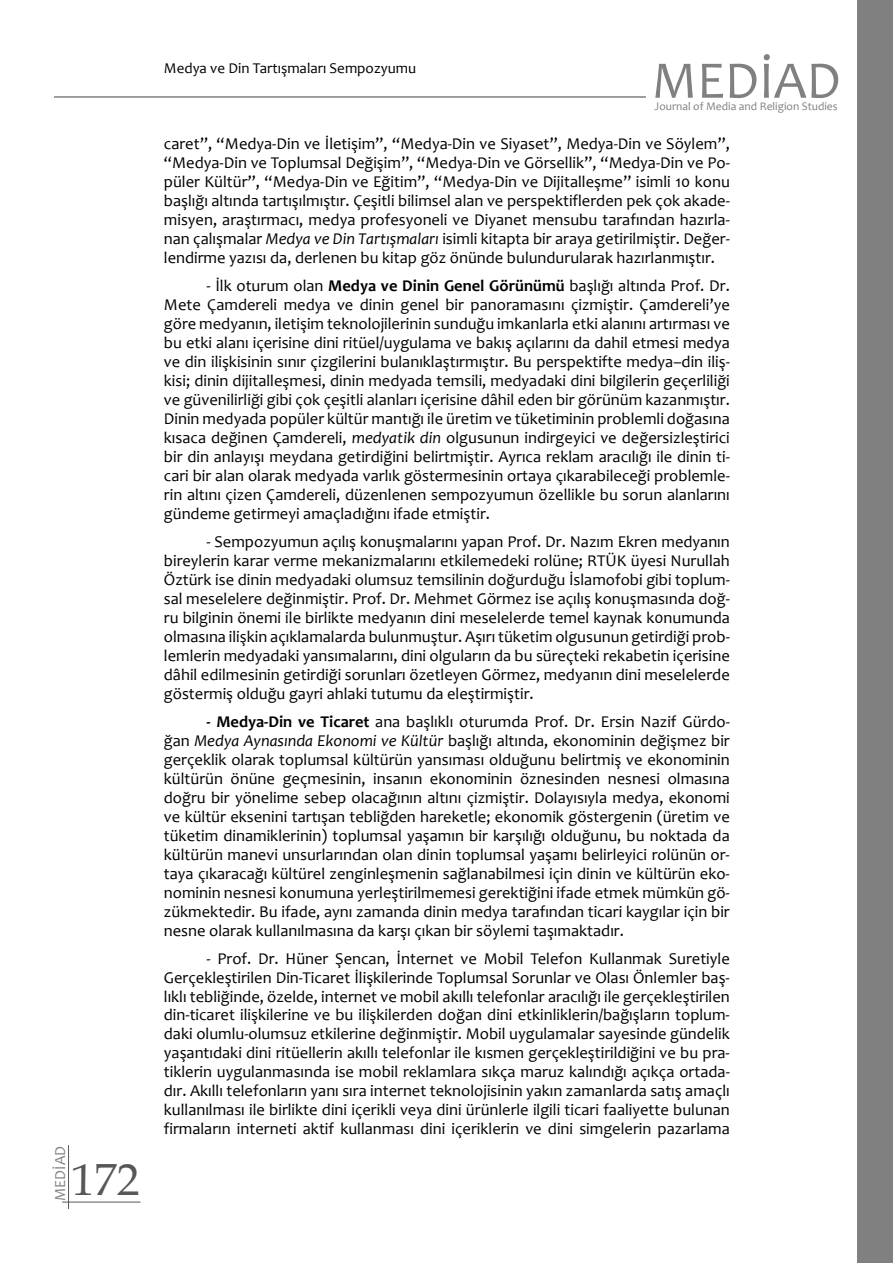
<style>
.page{position:relative;width:893px;height:1263px;background:#fff}
.page>*{position:absolute;margin:0;border:0;box-sizing:border-box;transform-origin:0 0}
.t1{font:53.25px "Candara";color:#818080}
.t2{font:45px "Book Antiqua";color:#575756}
.t3{font:16.5px/19px "Candara";color:#000;text-align:justify}
.t4{font:15.45px "Candara";color:#818080}
.t5{font:15px "Candara";color:#000}
.t6{font:11.55px "Candara";color:#818080}
.s1{font-style:italic}
.s2{font-weight:700}
.s3{font-weight:700;font-style:italic}
</style>
<div class="page">
<hr style="left:68px;top:1145px;width:1px;height:64px;background:#575756">
<hr style="left:62px;top:1202px;width:78px;height:1px;background:#575756">
<hr style="left:54px;top:96px;width:592px;height:2px;background:#818080">
<div style="left:858px;top:0;width:35px;height:1263px;background:#818080"></div>
<p class="t4" style="left:50px;top:1201px;width:56px;rotate:-90deg">MEDİAD</p>
<h2 class="t2" style="left:72px;top:1148px;width:69px">172</h2>
<p class="t5" style="left:164px;top:58px;width:254px">Medya ve Din Tartışmaları Sempozyumu</p>
<h1 class="t1" style="left:652px;top:47px;width:191px">MEDİAD</h1>
<p class="t6" style="left:655px;top:99px;width:185px">Journal of Media and Religion Studies</p>
<p class="t3" style="left:164px;top:134px;width:567px">caret”, “Medya-Din ve İletişim”, “Medya-Din ve Siyaset”, Medya-Din ve Söylem”, “Medya-Din ve Toplumsal Değişim”, “Medya-Din ve Görsellik”, “Medya-Din ve Po&shy;püler Kültür”, “Medya-Din ve Eğitim”, “Medya-Din ve Dijitalleşme” isimli 10 konu başlığı altında tartışılmıştır. Çeşitli bilimsel alan ve perspektiflerden pek çok akade&shy;misyen, araştırmacı, medya profesyoneli ve Diyanet mensubu tarafından hazırla&shy;nan çalışmalar <span class="s1">Medya ve Din Tartışmaları</span> isimli kitapta bir araya getirilmiştir. Değer&shy;lendirme yazısı da, derlenen bu kitap göz önünde bulundurularak hazırlanmıştır.</p>
<p class="t3" style="left:164px;top:276px;width:567px;text-indent:43px">- İlk oturum olan <span class="s2">Medya ve Dinin Genel Görünümü</span> başlığı altında Prof. Dr.<br>Mete Çamdereli medya ve dinin genel bir panoramasını çizmiştir. Çamdereli’ye göre medyanın, iletişim teknolojilerinin sunduğu imkanlarla etki alanını artırması ve bu etki alanı içerisine dini ritüel/uygulama ve bakış açılarını da dahil etmesi medya ve din ilişkisinin sınır çizgilerini bulanıklaştırmıştır. Bu perspektifte medya–din iliş&shy;kisi; dinin dijitalleşmesi, dinin medyada temsili, medyadaki dini bilgilerin geçerliliği ve güvenilirliği gibi çok çeşitli alanları içerisine dâhil eden bir görünüm kazanmıştır.<br>Dinin medyada popüler kültür mantığı ile üretim ve tüketiminin problemli doğasına kısaca değinen Çamdereli, <span class="s1">medyatik din</span> olgusunun indirgeyici ve değersizleştirici bir din anlayışı meydana getirdiğini belirtmiştir. Ayrıca reklam aracılığı ile dinin ti&shy;cari bir alan olarak medyada varlık göstermesinin ortaya çıkarabileceği problemle&shy;rin altını çizen Çamdereli, düzenlenen sempozyumun özellikle bu sorun alanlarını gündeme getirmeyi amaçladığını ifade etmiştir.</p>
<p class="t3" style="left:164px;top:532px;width:567px;text-indent:43px">- Sempozyumun açılış konuşmalarını yapan Prof. Dr. Nazım Ekren medyanın bireylerin karar verme mekanizmalarını etkilemedeki rolüne; RTÜK üyesi Nurullah Öztürk ise dinin medyadaki olumsuz temsilinin doğurduğu İslamofobi gibi toplum&shy;sal meselelere değinmiştir. Prof. Dr. Mehmet Görmez ise açılış konuşmasında doğ&shy;ru bilginin önemi ile birlikte medyanın dini meselelerde temel kaynak k0numunda olmasına ilişkin açıklamalarda bulunmuştur. Aşırı tüketim olgusunun getirdiği prob&shy;lemlerin medyadaki yansımalarını, dini olguların da bu süreçteki rekabetin içerisine dâhil edilmesinin getirdiği sorunları özetleyen Görmez, medyanın dini meselelerde göstermiş olduğu gayri ahlaki tutumu da eleştirmiştir.</p>
<p class="t3" style="left:164px;top:712px;width:567px;text-indent:43px"><span class="s3">-</span> <span class="s2">Medya-Din ve Ticaret</span> ana başlıklı oturumda Prof. Dr. Ersin Nazif Gürdo&shy;ğan <span class="s1">Medya Aynasında Ekonomi ve Kültür</span> başlığı altında, ekonominin değişmez bir gerçeklik olarak toplumsal kültürün yansıması olduğunu belirtmiş ve ekonominin kültürün önüne geçmesinin, insanın ekonominin öznesinden nesnesi olmasına doğru bir yönelime sebep olacağının altını çizmiştir. Dolayısıyla medya, ekonomi ve kültür eksenini tartışan tebliğden hareketle; ekonomik göstergenin (üretim ve tüketim dinamiklerinin) toplumsal yaşamın bir karşılığı olduğunu, bu noktada da kültürün manevi unsurlarından olan dinin toplumsal yaşamı belirleyici rolünün or&shy;taya çıkaracağı kültürel zenginleşmenin sağlanabilmesi için dinin ve kültürün eko&shy;nominin nesnesi konumuna yerleştirilmemesi gerektiğini ifade etmek mümkün gö&shy;zükmektedir. Bu ifade, aynı zamanda dinin medya tarafından ticari kaygılar için bir nesne olarak kullanılmasına da karşı çıkan bir söylemi taşımaktadır.</p>
<p class="t3" style="left:164px;top:948px;width:567px;text-indent:43px">- Prof. Dr. Hüner Şencan, İnternet ve Mobil Telefon Kullanmak Suretiyle Gerçekleştirilen Din-Ticaret İlişkilerinde Toplumsal Sorunlar ve Olası Önlemler baş&shy;lıklı tebliğinde, özelde, internet ve mobil akıllı telefonlar aracılığı ile gerçekleştirilen din-ticaret ilişkilerine ve bu ilişkilerden doğan dini etkinliklerin/bağışların toplum&shy;daki olumlu-olumsuz etkilerine değinmiştir. Mobil uygulamalar sayesinde gündelik yaşantıdaki dini ritüellerin akıllı telefonlar ile kısmen gerçekleştirildiğini ve bu pra&shy;tiklerin uygulanmasında ise mobil reklamlara sıkça maruz kalındığı açıkça ortada&shy;dır. Akıllı telefonların yanı sıra internet teknolojisinin yakın zamanlarda satış amaçlı kullanılması ile birlikte dini içerikli veya dini ürünlerle ilgili ticari faaliyette bulunan firmaların interneti aktif kullanması dini içeriklerin ve dini simgelerin pazarlama</p>
</div>
